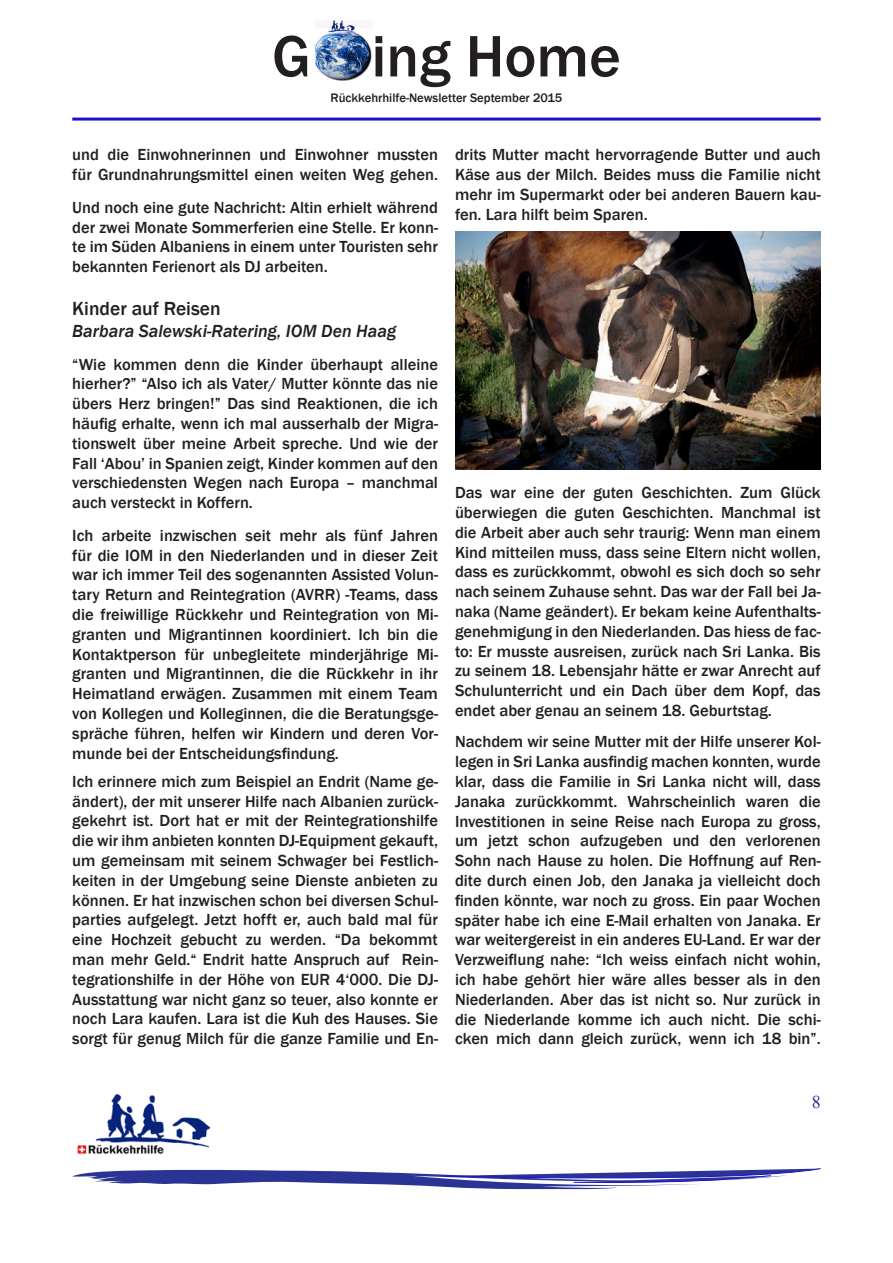
<style>
.page{position:relative;width:893px;height:1263px;background:#fff}
.page>*{position:absolute;margin:0;border:0;box-sizing:border-box;transform-origin:0 0}
.t1{font:500 60.6px "Franklin Gothic";color:#231f20}
.t2{font:500 19.5px "Franklin Gothic";color:#231f20}
.t3{font:italic 500 18px "Franklin Gothic";color:#231f20}
.t4{font:18px "Times New Roman";color:#2a3494}
.t5{font:500 16.5px/19.8px "Franklin Gothic";color:#231f20;text-align:justify}
.t6{font:500 12.6px "Franklin Gothic";color:#231f20}
</style>
<div class="page">
<img style="left:77px;top:1094px;width:134px;height:61px">
<svg style="left:72px;top:1168px;width:749px;height:22px"></svg>
<img style="left:315px;top:21px;width:57px;height:60px">
<hr style="left:72px;top:118px;width:749px;height:3px;background:#210fd1">
<img style="left:455px;top:232px;width:366px;height:238px">
<h1 class="t1" style="left:272px;top:19px;width:350px">G ing Home</h1>
<p class="t6" style="left:331px;top:90px;width:233px">Rückkehrhilfe-Newsletter September 2015</p>
<p class="t5" style="left:72px;top:145px;width:367px">und die Einwohnerinnen und Einwohner mussten für Grundnahrungsmittel einen weiten Weg gehen.</p>
<p class="t5" style="left:72px;top:198px;width:367px">Und noch eine gute Nachricht: Altin erhielt während der zwei Monate Sommerferien eine Stelle. Er konn&shy;te im Süden Albaniens in einem unter Touristen sehr bekannten Ferienort als DJ arbeiten.</p>
<p class="t2" style="left:72px;top:297px;width:150px">Kinder auf Reisen</p>
<p class="t3" style="left:72px;top:320px;width:326px">Barbara Salewski-Ratering, IOM Den Haag</p>
<p class="t5" style="left:72px;top:354px;width:367px">“Wie kommen denn die Kinder überhaupt alleine hierher?” “Also ich als Vater/ Mutter könnte das nie übers Herz bringen!” Das sind Reaktionen, die ich häufig erhalte, wenn ich mal ausserhalb der Migra&shy;tionswelt über meine Arbeit spreche. Und wie der Fall ‘Abou’ in Spanien zeigt, Kinder kommen auf den verschiedensten Wegen nach Europa – manchmal auch versteckt in Koffern.</p>
<p class="t5" style="left:72px;top:525px;width:367px">Ich arbeite inzwischen seit mehr als fünf Jahren für die IOM in den Niederlanden und in dieser Zeit war ich immer Teil des sogenannten Assisted Volun&shy;tary Return and Reintegration (AVRR) -Teams, dass die freiwillige Rückkehr und Reintegration von Mi&shy;granten und Migrantinnen koordiniert. Ich bin die Kontaktperson für unbegleitete minderjährige Mi&shy;granten und Migrantinnen, die die Rückkehr in ihr Heimatland erwägen. Zusammen mit einem Team von Kollegen und Kolleginnen, die die Beratungsge&shy;spräche führen, helfen wir Kindern und deren Vor&shy;munde bei der Entscheidungsfindung.</p>
<p class="t5" style="left:72px;top:772px;width:367px">Ich erinnere mich zum Beispiel an Endrit (Name ge&shy;ändert), der mit unserer Hilfe nach Albanien zurück&shy;gekehrt ist. Dort hat er mit der Reintegrationshilfe die wir ihm anbieten konnten DJ-Equipment gekauft, um gemeinsam mit seinem Schwager bei Festlich&shy;keiten in der Umgebung seine Dienste anbieten zu können. Er hat inzwischen schon bei diversen Schul&shy;parties aufgelegt. Jetzt hofft er, auch bald mal für eine Hochzeit gebucht zu werden. “Da bekommt man mehr Geld.“ Endrit hatte Anspruch auf Rein&shy;tegrationshilfe in der Höhe von EUR 4‘000. Die DJ-Ausstattung war nicht ganz so teuer, also konnte er noch Lara kaufen. Lara ist die Kuh des Hauses. Sie sorgt für genug Milch für die ganze Familie und En-</p>
<p class="t5" style="left:455px;top:145px;width:367px">drits Mutter macht hervorragende Butter und auch Käse aus der Milch. Beides muss die Familie nicht mehr im Supermarkt oder bei anderen Bauern kau&shy;fen. Lara hilft beim Sparen.</p>
<p class="t5" style="left:455px;top:483px;width:367px">Das war eine der guten Geschichten. Zum Glück überwiegen die guten Geschichten. Manchmal ist die Arbeit aber auch sehr traurig: Wenn man einem Kind mitteilen muss, dass seine Eltern nicht wollen, dass es zurückkommt, obwohl es sich doch so sehr nach seinem Zuhause sehnt. Das war der Fall bei Ja&shy;naka (Name geändert). Er bekam keine Aufenthalts&shy;genehmigung in den Niederlanden. Das hiess de fac&shy;to: Er musste ausreisen, zurück nach Sri Lanka. Bis zu seinem 18. Lebensjahr hätte er zwar Anrecht auf Schulunterricht und ein Dach über dem Kopf, das endet aber genau an seinem 18. Geburtstag.</p>
<p class="t5" style="left:455px;top:732px;width:367px">Nachdem wir seine Mutter mit der Hilfe unserer Kol&shy;legen in Sri Lanka ausfindig machen konnten, wurde klar, dass die Familie in Sri Lanka nicht will, dass Janaka zurückkommt. Wahrscheinlich waren die Investitionen in seine Reise nach Europa zu gross, um jetzt schon aufzugeben und den verlorenen Sohn nach Hause zu holen. Die Hoffnung auf Ren&shy;dite durch einen Job, den Janaka ja vielleicht doch finden könnte, war noch zu gross. Ein paar Wochen später habe ich eine E-Mail erhalten von Janaka. Er war weitergereist in ein anderes EU-Land. Er war der Verzweiflung nahe: “Ich weiss einfach nicht wohin, ich habe gehört hier wäre alles besser als in den Niederlanden. Aber das ist nicht so. Nur zurück in die Niederlande komme ich auch nicht. Die schi&shy;cken mich dann gleich zurück, wenn ich 18 bin”.</p>
<p class="t4" style="left:812px;top:1090px;width:10px">8</p>
</div>
